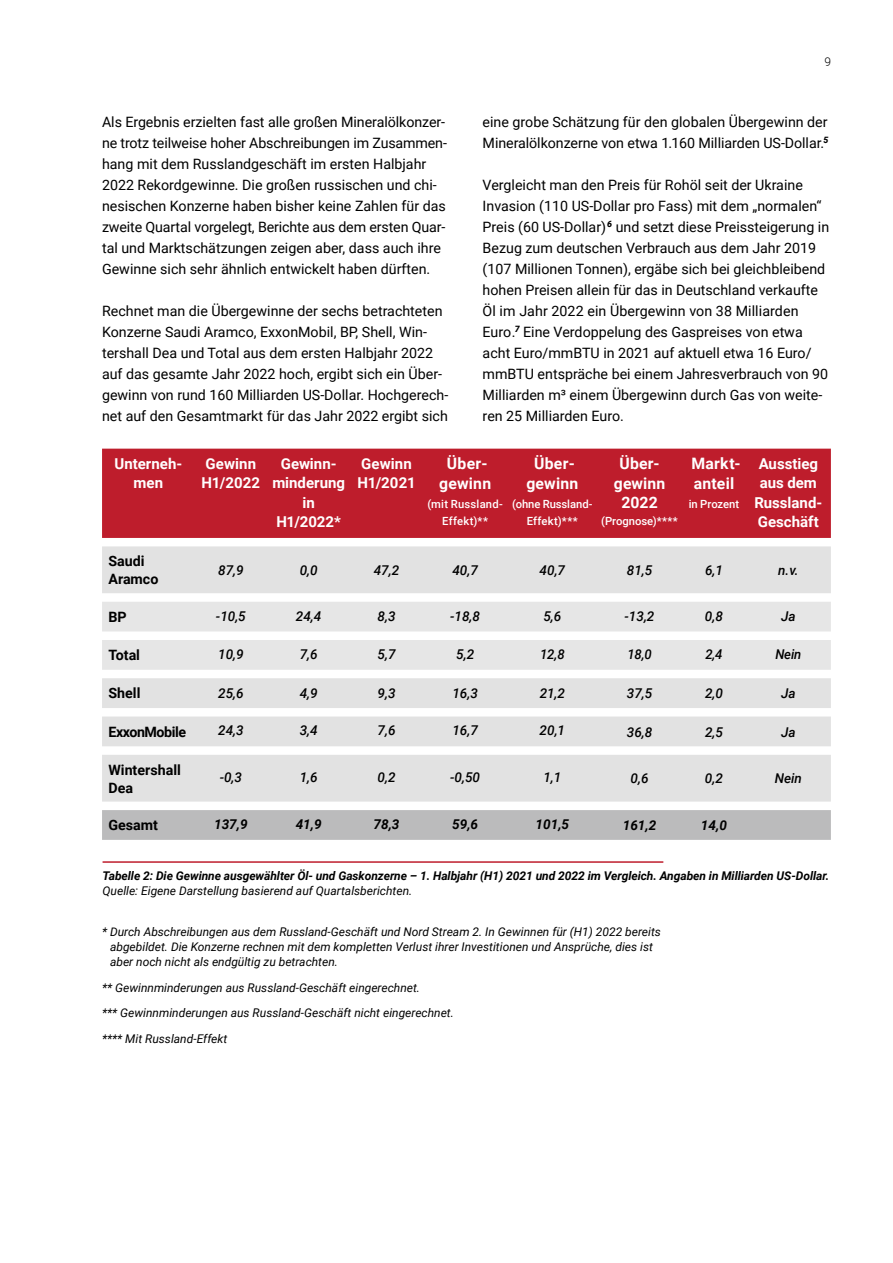
<style>
.page{position:relative;width:893px;height:1263px;background:#fff}
.page>*{position:absolute;margin:0;border:0;box-sizing:border-box;transform-origin:0 0}
.t1{font:700 15.75px/19.5px "Roboto";letter-spacing:.015em;color:#fff;text-align:center}
.t2{font:700 15px/19.5px "Roboto";color:#fff;text-align:center}
.t3{font:14.25px/21px "Roboto";color:#000}
.t4{font:700 14.25px/18px "Roboto";color:#000}
.t5{font:700 14.25px "Roboto";letter-spacing:-.03em;color:#000}
.t6{font:italic 500 13.5px "Roboto";color:#000}
.t7{font:italic 700 13.5px "Roboto";color:#000}
.t8{font:italic 12px/15px "Roboto";color:#000}
.t9{font:italic 700 12px "Roboto";letter-spacing:-.005em;color:#000}
.t10{font:300 12px "Roboto";color:#000}
.t11{font:500 11.25px/16.5px "Roboto";color:#fff;text-align:center}
.t12{font:500 11.25px/16.5px "Roboto";letter-spacing:.02em;color:#fff;text-align:center}
</style>
<div class="page">
<hr style="left:103px;top:861px;width:560px;height:2px;background:#be1d2c">
<div style="left:102px;top:449px;width:729px;height:89px;background:#be1d2c"></div>
<svg style="left:102px;top:546px;width:729px;height:255px;fill:#e2e2e2"></svg>
<svg style="left:102px;top:602px;width:729px;height:68px;background:#e9e9e9"></svg>
<div style="left:102px;top:810px;width:729px;height:30px;background:#bbbbbc"></div>
<p class="t3" style="left:102px;top:111px;width:346px">Als Ergebnis erzielten fast alle großen Mineralölkonzer&shy;ne trotz teilweise hoher Abschreibungen im Zusammen&shy;hang mit dem Russlandgeschäft im ersten Halbjahr 2022 Rekordgewinne. Die großen russischen und chi&shy;nesischen Konzerne haben bisher keine Zahlen für das zweite Quartal vorgelegt, Berichte aus dem ersten Quar&shy;tal und Marktschätzungen zeigen aber, dass auch ihre Gewinne sich sehr ähnlich entwickelt haben dürften.</p>
<p class="t3" style="left:102px;top:300px;width:348px">Rechnet man die Übergewinne der sechs betrachteten Konzerne Saudi Aramco, ExxonMobil, BP, Shell, Win&shy;tershall Dea und Total aus dem ersten Halbjahr 2022 auf das gesamte Jahr 2022 hoch, ergibt sich ein Über&shy;gewinn von rund 160 Milliarden US-Dollar. Hochgerech&shy;net auf den Gesamtmarkt für das Jahr 2022 ergibt sich</p>
<p class="t10" style="left:824px;top:54px;width:8px">9</p>
<p class="t3" style="left:483px;top:111px;width:347px">eine grobe Schätzung für den globalen Übergewinn der<br>Mineralölkonzerne von etwa 1.160 Milliarden US-Dollar.<sup>5</sup></p>
<p class="t3" style="left:483px;top:174px;width:348px">Vergleicht man den Preis für Rohöl seit der Ukraine Invasion (110 US-Dollar pro Fass) mit dem „normalen“ Preis (60 US-Dollar)<sup>6</sup> und setzt diese Preissteigerung in Bezug zum deutschen Verbrauch aus dem Jahr 2019 (107 Millionen Tonnen), ergäbe sich bei gleichbleibend hohen Preisen allein für das in Deutschland verkaufte Öl im Jahr 2022 ein Übergewinn von 38 Milliarden Euro.<sup>7</sup> Eine Verdoppelung des Gaspreises von etwa acht Euro/mmBTU in 2021 auf aktuell etwa 16 Euro/ mmBTU entspräche bei einem Jahresverbrauch von 90<br>Milliarden m³ einem Übergewinn durch Gas von weite&shy;ren 25 Milliarden Euro.</p>
<p class="t2" style="left:115px;top:453px;width:69px">Unterneh&shy;men</p>
<p class="t2" style="left:202px;top:453px;width:60px;text-align:left">Gewinn<br>H1/2022</p>
<p class="t2" style="left:272px;top:453px;width:74px">Gewinn&shy;minderung in<br>H1/2022*</p>
<p class="t2" style="left:357px;top:453px;width:60px;text-align:left">Gewinn<br>H1/2021</p>
<p class="t1" style="left:439px;top:453px;width:54px">Über&shy;gewinn</p>
<p class="t12" style="left:427px;top:496px;width:77px">(mit Russland-<br>Effekt)**</p>
<p class="t1" style="left:526px;top:453px;width:54px">Über&shy;gewinn</p>
<p class="t11" style="left:512px;top:496px;width:82px">(ohne Russland-<br>Effekt)***</p>
<p class="t1" style="left:614px;top:453px;width:53px">Über&shy;gewinn<br>2022</p>
<p class="t11" style="left:601px;top:512px;width:78px">(Prognose)****</p>
<p class="t1" style="left:691px;top:453px;width:51px;text-align:left">Markt&shy;anteil</p>
<p class="t11" style="left:689px;top:496px;width:52px">in Prozent</p>
<p class="t2" style="left:754px;top:453px;width:69px">Ausstieg aus dem<br>Russland-<br>Geschäft</p>
<p class="t4" style="left:108px;top:551px;width:52px">Saudi<br>Aramco</p>
<p class="t6" style="left:218px;top:561px;width:27px">87,9</p>
<p class="t6" style="left:300px;top:561px;width:19px">0,0</p>
<p class="t6" style="left:374px;top:561px;width:27px">47,2</p>
<p class="t6" style="left:452px;top:561px;width:27px">40,7</p>
<p class="t6" style="left:540px;top:561px;width:27px">40,7</p>
<p class="t6" style="left:627px;top:561px;width:27px">81,5</p>
<p class="t6" style="left:705px;top:561px;width:19px">6,1</p>
<p class="t6" style="left:778px;top:561px;width:22px">n.v.</p>
<p class="t4" style="left:108px;top:607px;width:20px">BP</p>
<p class="t6" style="left:216px;top:607px;width:31px">-10,5</p>
<p class="t6" style="left:296px;top:607px;width:27px">24,4</p>
<p class="t6" style="left:378px;top:607px;width:19px">8,3</p>
<p class="t6" style="left:450px;top:607px;width:31px">-18,8</p>
<p class="t6" style="left:543px;top:607px;width:19px">5,6</p>
<p class="t6" style="left:625px;top:607px;width:31px">-13,2</p>
<p class="t6" style="left:705px;top:607px;width:19px">0,8</p>
<p class="t6" style="left:781px;top:607px;width:16px">Ja</p>
<p class="t4" style="left:108px;top:645px;width:33px">Total</p>
<p class="t6" style="left:218px;top:645px;width:27px">10,9</p>
<p class="t6" style="left:300px;top:645px;width:19px">7,6</p>
<p class="t6" style="left:378px;top:645px;width:19px">5,7</p>
<p class="t6" style="left:456px;top:645px;width:19px">5,2</p>
<p class="t6" style="left:540px;top:645px;width:26px">12,8</p>
<p class="t6" style="left:627px;top:645px;width:26px">18,0</p>
<p class="t6" style="left:705px;top:645px;width:19px">2,4</p>
<p class="t6" style="left:775px;top:645px;width:27px">Nein</p>
<p class="t4" style="left:108px;top:684px;width:34px">Shell</p>
<p class="t6" style="left:218px;top:683px;width:27px">25,6</p>
<p class="t6" style="left:300px;top:683px;width:19px">4,9</p>
<p class="t6" style="left:378px;top:683px;width:19px">9,3</p>
<p class="t6" style="left:452px;top:683px;width:27px">16,3</p>
<p class="t6" style="left:540px;top:683px;width:27px">21,2</p>
<p class="t6" style="left:627px;top:683px;width:27px">37,5</p>
<p class="t6" style="left:705px;top:683px;width:19px">2,0</p>
<p class="t6" style="left:781px;top:683px;width:16px">Ja</p>
<p class="t5" style="left:108px;top:721px;width:79px">ExxonMobile</p>
<p class="t6" style="left:218px;top:721px;width:27px">24,3</p>
<p class="t6" style="left:300px;top:721px;width:19px">3,4</p>
<p class="t6" style="left:378px;top:721px;width:19px">7,6</p>
<p class="t6" style="left:452px;top:721px;width:27px">16,7</p>
<p class="t6" style="left:540px;top:721px;width:27px">20,1</p>
<p class="t6" style="left:627px;top:723px;width:27px">36,8</p>
<p class="t6" style="left:705px;top:723px;width:19px">2,5</p>
<p class="t6" style="left:781px;top:723px;width:16px">Ja</p>
<p class="t4" style="left:108px;top:760px;width:74px">Wintershall<br>Dea</p>
<p class="t6" style="left:220px;top:767px;width:24px">-0,3</p>
<p class="t6" style="left:300px;top:767px;width:19px">1,6</p>
<p class="t6" style="left:378px;top:767px;width:19px">0,2</p>
<p class="t6" style="left:450px;top:767px;width:31px">-0,50</p>
<p class="t6" style="left:543px;top:767px;width:19px">1,1</p>
<p class="t6" style="left:631px;top:769px;width:19px">0,6</p>
<p class="t6" style="left:705px;top:769px;width:19px">0,2</p>
<p class="t6" style="left:775px;top:769px;width:29px">Nein</p>
<p class="t4" style="left:108px;top:815px;width:51px">Gesamt</p>
<p class="t7" style="left:214px;top:815px;width:35px">137,9</p>
<p class="t7" style="left:296px;top:815px;width:28px">41,9</p>
<p class="t7" style="left:374px;top:815px;width:28px">78,3</p>
<p class="t7" style="left:452px;top:815px;width:28px">59,6</p>
<p class="t7" style="left:536px;top:815px;width:35px">101,5</p>
<p class="t7" style="left:623px;top:816px;width:35px">161,2</p>
<p class="t7" style="left:701px;top:816px;width:28px">14,0</p>
<p class="t9" style="left:103px;top:867px;width:728px">Tabelle 2: Die Gewinne ausgewählter Öl- und Gaskonzerne – 1. Halbjahr (H1) 2021 und 2022 im Vergleich. Angaben in Milliarden US-Dollar.</p>
<p class="t8" style="left:103px;top:882px;width:311px">Quelle: Eigene Darstellung basierend auf Quartalsberichten.</p>
<p class="t8" style="left:110px;top:924px;width:552px;text-indent:-8px">* Durch Abschreibungen aus dem Russland-Geschäft und Nord Stream 2. In Gewinnen für (H1) 2022 bereits abgebildet. Die Konzerne rechnen mit dem kompletten Verlust ihrer Investitionen und Ansprüche, dies ist aber noch nicht als endgültig zu betrachten.</p>
<p class="t8" style="left:102px;top:974px;width:353px;line-height:25.7px">** Gewinnminderungen aus Russland-Geschäft eingerechnet.<br>*** Gewinnminderungen aus Russland-Geschäft nicht eingerechnet. **** Mit Russland-Effekt</p>
</div>
